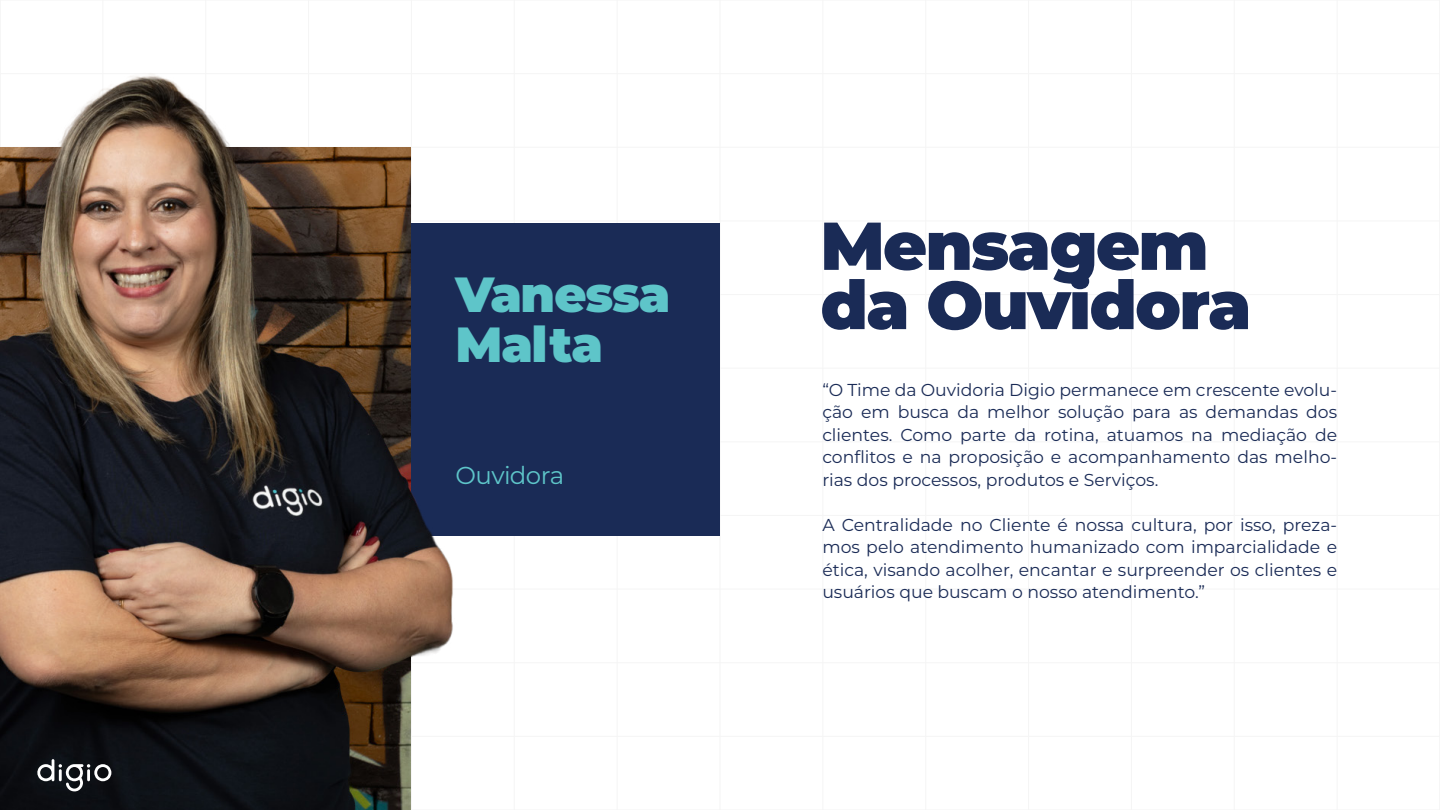
<style>
.page{position:relative;width:1440px;height:810px;background:#fff}
.page>*{position:absolute;margin:0;border:0;box-sizing:border-box;transform-origin:0 0}
.t1{font:900 67.5px/59.2px "Montserrat";letter-spacing:-.025em;color:#1a2b56}
.t2{font:900 49.28px/49.3px "Montserrat";letter-spacing:-.025em;color:#5ec5c9}
.t3{font:24.53px "Montserrat";letter-spacing:-.025em;color:#5ec5c9}
.t4{font:17.25px/22.5px "Montserrat";color:#1a2b56;text-align:justify}
</style>
<div class="page">
<hr style="left:206px;top:0;width:1px;height:810px;background:#f5f5f5">
<hr style="left:308px;top:0;width:1px;height:810px;background:#f5f5f5">
<hr style="left:411px;top:0;width:1px;height:810px;background:#f5f5f5">
<hr style="left:514px;top:0;width:1px;height:810px;background:#f5f5f5">
<hr style="left:617px;top:0;width:1px;height:810px;background:#f5f5f5">
<hr style="left:720px;top:0;width:1px;height:810px;background:#f5f5f5">
<hr style="left:823px;top:0;width:1px;height:810px;background:#f5f5f5">
<hr style="left:926px;top:0;width:1px;height:810px;background:#f5f5f5">
<hr style="left:1028px;top:0;width:1px;height:810px;background:#f5f5f5">
<hr style="left:1131px;top:0;width:1px;height:810px;background:#f5f5f5">
<hr style="left:1234px;top:0;width:1px;height:810px;background:#f5f5f5">
<hr style="left:1337px;top:0;width:1px;height:810px;background:#f5f5f5">
<hr style="left:1439px;top:0;width:1px;height:810px;background:#f5f5f5">
<hr style="left:0;top:0;width:1px;height:810px;background:#f5f5f5">
<hr style="left:103px;top:0;width:1px;height:810px;background:#f5f5f5">
<hr style="left:0;top:736px;width:1440px;height:1px;background:#f5f5f5">
<hr style="left:0;top:663px;width:1440px;height:1px;background:#f5f5f5">
<hr style="left:0;top:589px;width:1440px;height:1px;background:#f5f5f5">
<hr style="left:0;top:515px;width:1440px;height:1px;background:#f5f5f5">
<hr style="left:0;top:442px;width:1440px;height:1px;background:#f5f5f5">
<hr style="left:0;top:368px;width:1440px;height:1px;background:#f5f5f5">
<hr style="left:0;top:294px;width:1440px;height:1px;background:#f5f5f5">
<hr style="left:0;top:221px;width:1440px;height:1px;background:#f5f5f5">
<hr style="left:0;top:147px;width:1440px;height:1px;background:#f5f5f5">
<hr style="left:0;top:73px;width:1440px;height:1px;background:#f5f5f5">
<div style="left:411px;top:223px;width:309px;height:313px;background:#1a2b56"></div>
<img style="left:0;top:74px;width:453px;height:736px">
<svg style="left:37px;top:759px;width:74px;height:32px"></svg>
<h2 class="t2" style="left:456px;top:267px;width:216px">Vanessa<br>Malta</h2>
<h3 class="t3" style="left:456px;top:458px;width:110px">Ouvidora</h3>
<h1 class="t1" style="left:820px;top:212px;width:432px">Mensagem da Ouvidora</h1>
<p class="t4" style="left:822px;top:378px;width:516px">“O Time da Ouvidoria Digio permanece em crescente evolu&shy;ção em busca da melhor solução para as demandas dos clientes. Como parte da rotina, atuamos na mediação de conflitos e na proposição e acompanhamento das melho&shy;rias dos processos, produtos e Serviços.</p>
<p class="t4" style="left:822px;top:513px;width:516px">A Centralidade no Cliente é nossa cultura, por isso, preza&shy;mos pelo atendimento humanizado com imparcialidade e ética, visando acolher, encantar e surpreender os clientes e usuários que buscam o nosso atendimento.”</p>
</div>
